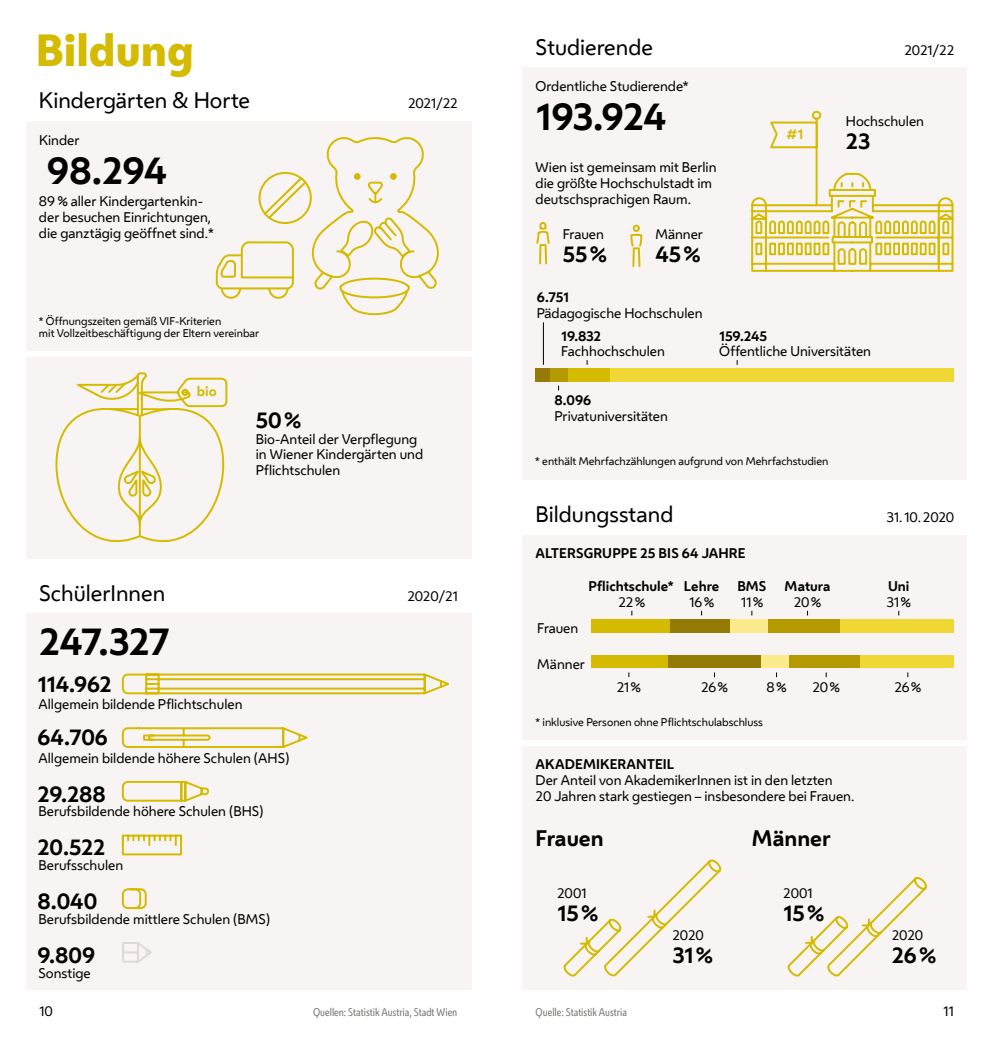
<style>
.page{position:relative;width:993px;height:1042px;background:#fff}
.page>*{position:absolute;margin:0;border:0;box-sizing:border-box;transform-origin:0 0}
.t1{font:800 42px "Wiener Melange";color:#d5bb00}
.t2{font:700 35.88px "Wiener Melange";letter-spacing:-.02em;color:#000}
.t3{font:700 21px "Wiener Melange";color:#000}
.t4{font:21px "Wiener Melange";color:#000}
.t5{font:13.12px/15.8px "Wiener Melange";color:#000}
.t6{font:700 13.12px "Wiener Melange";color:#000}
.t7{font:700 13.12px "Wiener Melange";color:#d5bb00}
.t8{font:10.5px/12.6px "Wiener Melange";color:#000}
.t9{font:10.5px "Wiener Melange Cd";color:#7a7975}
</style>
<div class="page">
<div style="left:26px;top:613px;width:445px;height:377px;background:#f7f4f3"></div>
<div style="left:26px;top:121px;width:445px;height:229px;background:#f7f4f3"></div>
<div style="left:521px;top:68px;width:445px;height:412px;background:#f7f4f3"></div>
<div style="left:521px;top:535px;width:445px;height:204px;background:#f7f4f3"></div>
<div style="left:521px;top:746px;width:445px;height:244px;background:#f7f4f3"></div>
<div style="left:26px;top:357px;width:445px;height:201px;background:#f7f4f3"></div>
<div style="left:859px;top:655px;width:94px;height:13px;background:#efd835"></div>
<div style="left:788px;top:655px;width:71px;height:13px;background:#b49a00"></div>
<div style="left:760px;top:655px;width:28px;height:13px;background:#fbeb8d"></div>
<div style="left:667px;top:655px;width:93px;height:13px;background:#937b06"></div>
<div style="left:591px;top:655px;width:76px;height:13px;background:#d5bb00"></div>
<div style="left:839px;top:619px;width:114px;height:14px;background:#efd835"></div>
<div style="left:767px;top:619px;width:72px;height:14px;background:#b49a00"></div>
<div style="left:729px;top:619px;width:38px;height:14px;background:#fbeb8d"></div>
<div style="left:669px;top:619px;width:60px;height:14px;background:#937b06"></div>
<div style="left:591px;top:619px;width:78px;height:14px;background:#d5bb00"></div>
<div style="left:535px;top:368px;width:15px;height:14px;background:#937b06"></div>
<div style="left:550px;top:368px;width:17px;height:14px;background:#b49a00"></div>
<div style="left:567px;top:368px;width:43px;height:14px;background:#d5bb00"></div>
<div style="left:610px;top:368px;width:343px;height:14px;background:#efd835"></div>
<svg style="left:215px;top:137px;width:224px;height:179px"></svg>
<svg style="left:751px;top:110px;width:203px;height:162px"></svg>
<svg style="left:563px;top:859px;width:159px;height:118px"></svg>
<svg style="left:787px;top:876px;width:140px;height:101px"></svg>
<svg style="left:55px;top:372px;width:173px;height:171px"></svg>
<svg style="left:630px;top:224px;width:13px;height:44px"></svg>
<svg style="left:536px;top:222px;width:14px;height:43px"></svg>
<svg style="left:122px;top:942px;width:30px;height:21px"></svg>
<svg style="left:121px;top:673px;width:328px;height:237px"></svg>
<hr style="left:543px;top:322px;width:1px;height:43px;background:#000">
<h1 class="t1" style="left:36px;top:21px;width:159px">Bildung</h1>
<h3 class="t4" style="left:39px;top:84px;width:213px">Kindergärten &amp; Horte</h3>
<p class="t5" style="left:39px;top:132px;width:42px">Kinder</p>
<h2 class="t2" style="left:47px;top:141px;width:122px">98.294</h2>
<p class="t5" style="left:39px;top:193px;width:176px">89 % aller Kindergartenkin&shy;der besuchen Einrichtungen, die ganztägig geöffnet sind.*</p>
<p class="t8" style="left:39px;top:314px;width:222px">* Öffnungszeiten gemäß VIF-Kriterien<br>mit Vollzeitbeschäftigung der Eltern vereinbar</p>
<p class="t7" style="left:197px;top:380px;width:21px">bio</p>
<p class="t5" style="left:408px;top:95px;width:51px">2021/22</p>
<h3 class="t4" style="left:39px;top:576px;width:128px">SchülerInnen</h3>
<h2 class="t2" style="left:39px;top:611px;width:132px">247.327</h2>
<h3 class="t3" style="left:256px;top:402px;width:47px">50%</h3>
<p class="t5" style="left:256px;top:430px;width:169px">Bio-Anteil der Verpflegung in Wiener Kindergärten und<br>Pflichtschulen</p>
<p class="t5" style="left:407px;top:587px;width:52px">2020/21</p>
<h3 class="t3" style="left:37px;top:666px;width:76px">114.962</h3>
<p class="t5" style="left:38px;top:695px;width:205px">Allgemein bildende Pflichtschulen</p>
<h3 class="t3" style="left:37px;top:719px;width:72px">64.706</h3>
<p class="t5" style="left:38px;top:749px;width:252px">Allgemein bildende höhere Schulen (AHS)</p>
<h3 class="t3" style="left:37px;top:776px;width:70px">29.288</h3>
<p class="t5" style="left:38px;top:803px;width:227px">Berufsbildende höhere Schulen (BHS)</p>
<h3 class="t3" style="left:37px;top:830px;width:69px">20.522</h3>
<p class="t5" style="left:38px;top:857px;width:86px">Berufsschulen</p>
<h3 class="t3" style="left:37px;top:883px;width:61px">8.040</h3>
<p class="t5" style="left:38px;top:910px;width:233px">Berufsbildende mittlere Schulen (BMS)</p>
<h3 class="t3" style="left:37px;top:937px;width:59px">9.809</h3>
<p class="t5" style="left:38px;top:964px;width:54px">Sonstige</p>
<h3 class="t4" style="left:535px;top:30px;width:119px">Studierende</h3>
<p class="t5" style="left:535px;top:77px;width:154px">Ordentliche Studierende*</p>
<h2 class="t2" style="left:535px;top:86px;width:132px">193.924</h2>
<p class="t5" style="left:535px;top:159px;width:182px">Wien ist gemeinsam mit Berlin die größte Hochschulstadt im deutschsprachigen Raum.</p>
<p class="t5" style="left:562px;top:225px;width:43px">Frauen</p>
<h3 class="t3" style="left:562px;top:237px;width:46px">55%</h3>
<p class="t5" style="left:655px;top:225px;width:49px">Männer</p>
<h3 class="t3" style="left:655px;top:237px;width:46px">45%</h3>
<p class="t6" style="left:536px;top:286px;width:33px">6.751</p>
<p class="t5" style="left:536px;top:305px;width:167px">Pädagogische Hochschulen</p>
<p class="t7" style="left:786px;top:123px;width:18px">#1</p>
<p class="t5" style="left:904px;top:41px;width:51px">2021/22</p>
<p class="t5" style="left:845px;top:112px;width:80px">Hochschulen</p>
<h3 class="t3" style="left:845px;top:123px;width:26px">23</h3>
<p class="t6" style="left:561px;top:325px;width:41px">19.832</p>
<p class="t5" style="left:561px;top:343px;width:105px">Fachhochschulen</p>
<p class="t6" style="left:554px;top:389px;width:38px">8.096</p>
<p class="t5" style="left:554px;top:407px;width:115px">Privatuniversitäten</p>
<p class="t6" style="left:719px;top:325px;width:49px">159.245</p>
<p class="t5" style="left:719px;top:343px;width:153px">Öffentliche Universitäten</p>
<p class="t8" style="left:535px;top:454px;width:294px">* enthält Mehrfachzählungen aufgrund von Mehrfachstudien</p>
<h3 class="t4" style="left:535px;top:498px;width:139px">Bildungsstand</h3>
<p class="t6" style="left:535px;top:542px;width:211px">ALTERSGRUPPE 25 BIS 64 JAHRE</p>
<p class="t5" style="left:886px;top:508px;width:69px">31. 10.2020</p>
<p class="t6" style="left:588px;top:575px;width:132px">Pflichtschule* Lehre</p>
<p class="t6" style="left:737px;top:575px;width:30px">BMS</p>
<p class="t6" style="left:784px;top:575px;width:47px">Matura</p>
<p class="t6" style="left:887px;top:575px;width:23px">Uni</p>
<p class="t5" style="left:537px;top:620px;width:43px">Frauen</p>
<p class="t5" style="left:537px;top:655px;width:49px">Männer</p>
<p class="t5" style="left:618px;top:594px;width:28px">22%</p>
<p class="t5" style="left:616px;top:678px;width:26px">21%</p>
<p class="t5" style="left:689px;top:594px;width:26px">16%</p>
<p class="t5" style="left:740px;top:594px;width:24px">11%</p>
<p class="t5" style="left:793px;top:594px;width:29px">20%</p>
<p class="t5" style="left:700px;top:678px;width:28px">26%</p>
<p class="t5" style="left:766px;top:678px;width:21px">8%</p>
<p class="t5" style="left:812px;top:678px;width:29px">20%</p>
<p class="t8" style="left:535px;top:715px;width:229px">* inklusive Personen ohne Pflichtschulabschluss</p>
<p class="t6" style="left:535px;top:753px;width:140px">AKADEMIKERANTEIL</p>
<p class="t5" style="left:535px;top:772px;width:320px">Der Anteil von AkademikerInnen ist in den letzten<br>20 Jahren stark gestiegen – insbesondere bei Frauen.</p>
<h3 class="t3" style="left:535px;top:821px;width:69px">Frauen</h3>
<h3 class="t3" style="left:751px;top:821px;width:80px">Männer</h3>
<p class="t5" style="left:557px;top:884px;width:31px">2001</p>
<h3 class="t3" style="left:557px;top:895px;width:42px">15%</h3>
<p class="t5" style="left:672px;top:926px;width:33px">2020</p>
<h3 class="t3" style="left:672px;top:937px;width:42px">31%</h3>
<p class="t5" style="left:783px;top:884px;width:31px">2001</p>
<h3 class="t3" style="left:783px;top:895px;width:42px">15%</h3>
<p class="t5" style="left:886px;top:594px;width:26px">31%</p>
<p class="t5" style="left:894px;top:678px;width:28px">26%</p>
<p class="t5" style="left:891px;top:926px;width:33px">2020</p>
<h3 class="t3" style="left:891px;top:937px;width:46px">26%</h3>
<p class="t5" style="left:39px;top:1002px;width:15px">10</p>
<p class="t5" style="left:942px;top:1002px;width:12px">11</p>
<p class="t9" style="left:313px;top:1005px;width:146px">Quellen: Statistik Austria, Stadt Wien</p>
<p class="t9" style="left:535px;top:1005px;width:93px">Quelle: Statistik Austria</p>
</div>
